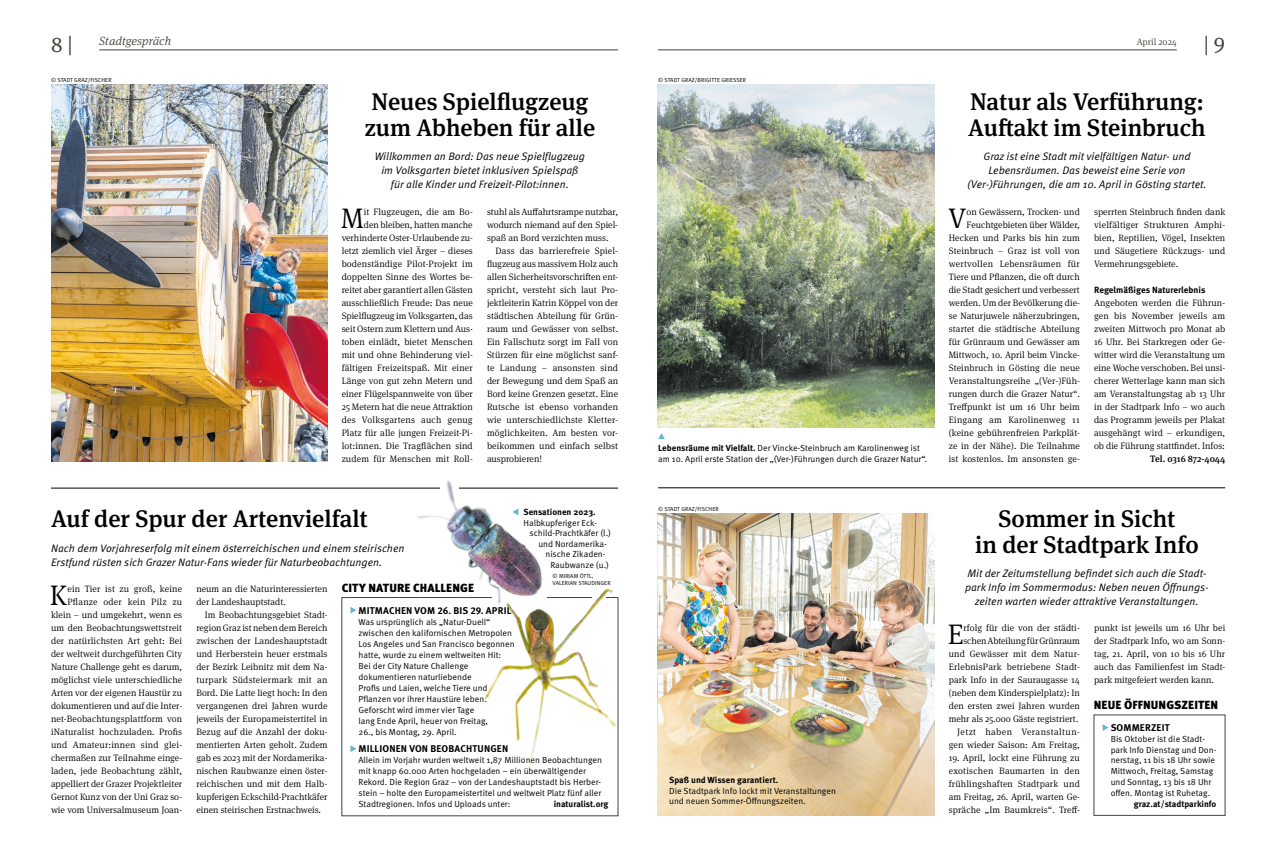
<style>
.page{position:relative;width:1276px;height:851px;background:#fff}
.page>*{position:absolute;margin:0;border:0;box-sizing:border-box;transform-origin:0 0}
.t1{font:300 28.3px "Meta Serif Pro";color:#000}
.t2{font:500 24px/26px "Meta Serif Pro";color:#000}
.t3{font:21.4px "Meta Serif Pro";color:#43463e}
.t4{font:italic 300 12px "Meta Serif Pro";color:#43463e}
.t5{font:900 11.8px "Meta Pro";letter-spacing:.01em;color:#000}
.t6{font:10.8px/14px "Meta Pro Norm Ita";color:#000;text-align:center}
.t7{font:700 9.8px "Meta Pro";letter-spacing:.015em;color:#000}
.t8{font:300 9.3px/13px "Meta Serif Pro";color:#000;text-align:justify}
.t9{font:500 9.3px "Meta Serif Pro";color:#000}
.t10{font:300 9.3px "Meta Serif Pro";color:#43463e}
.t11{font:700 9px "Meta Pro";color:#000}
.t12{font:8.8px/11px "Meta Pro Norm";color:#000}
.t13{font:700 8.8px "Meta Pro";color:#000}
.t14{font:5.8px/7px "Meta Pro Norm";letter-spacing:.01em;color:#000}
.s1{font-family:"Meta Pro";font-weight:700}
</style>
<div class="page">
<hr style="left:99px;top:50px;width:519px;height:1px;background:#43463e">
<hr style="left:658px;top:50px;width:518px;height:1px;background:#43463e">
<hr style="left:658px;top:487px;width:567px;height:1px;background:#000">
<hr style="left:51px;top:488px;width:567px;height:1px;background:#000">
<img style="left:658px;top:513px;width:276px;height:302px">
<img style="left:658px;top:85px;width:276px;height:342px">
<img style="left:51px;top:85px;width:276px;height:377px">
<svg style="left:350px;top:607px;width:6px;height:6px"></svg>
<svg style="left:350px;top:745px;width:6px;height:7px"></svg>
<img style="left:389px;top:480px;width:193px;height:118px">
<svg style="left:512px;top:508px;width:6px;height:7px"></svg>
<svg style="left:658px;top:433px;width:7px;height:6px"></svg>
<img style="left:426px;top:534px;width:265px;height:262px">
<svg style="left:1102px;top:724px;width:6px;height:6px"></svg>
<h3 class="t3" style="left:51px;top:29px;width:23px">8 |</h3>
<h3 class="t3" style="left:1203px;top:29px;width:23px">| 9</h3>
<p class="t4" style="left:99px;top:32px;width:73px">Stadtgespräch</p>
<p class="t10" style="left:1136px;top:35px;width:41px">April 2024</p>
<p class="t14" style="left:51px;top:76px;width:62px">© STADT GRAZ/FISCHER</p>
<p class="t14" style="left:658px;top:76px;width:89px">© STADT GRAZ/BRIGITTE GRIESSER</p>
<h2 class="t2" style="left:364px;top:87px;width:232px">Neues Spielflugzeug zum Abheben für alle</h2>
<p class="t6" style="left:375px;top:149px;width:212px">Willkommen an Bord: Das neue Spielflugzeug im Volksgarten bietet inklusiven Spielspaß für alle Kinder und Freizeit-Pilot:innen.</p>
<p class="t8" style="left:342px;top:204px;width:133px;text-align:right">it Flugzeugen, die am Bo-<br>den bleiben, hatten manche verhinderte Oster-Urlaubende zu&shy;letzt ziemlich viel Ärger – dieses bodenständige Pilot-Projekt im doppelten Sinne des Wortes be&shy;reitet aber garantiert allen Gästen ausschließlich Freude: Das neue<br>Spielflugzeug im Volksgarten, das seit Ostern zum Klettern und Aus&shy;toben einlädt, bietet Menschen mit und ohne Behinderung viel&shy;fältigen Freizeitspaß. Mit einer<br>Länge von gut zehn Metern und einer Flügelspannweite von über<br>25 Metern hat die neue Attraktion des Volksgartens auch genug<br>Platz für alle jungen Freizeit-Pi&shy;lot:innen. Die Tragflächen sind zudem für Menschen mit Roll-</p>
<p class="t8" style="left:487px;top:204px;width:133px">stuhl als Auffahrtsrampe nutzbar, wodurch niemand auf den Spiel&shy;spaß an Bord verzichten muss.</p>
<h1 class="t1" style="left:341px;top:198px;width:24px">M</h1>
<p class="t8" style="left:487px;top:243px;width:133px;text-indent:9px">Dass das barrierefreie Spiel&shy;flugzeug aus massivem Holz auch allen Sicherheitsvorschriften ent&shy;spricht, versteht sich laut Pro&shy;jektleiterin Katrin Köppel von der städtischen Abteilung für Grün&shy;raum und Gewässer von selbst.<br>Ein Fallschutz sorgt im Fall von Stürzen für eine möglichst sanf&shy;te Landung – ansonsten sind der Bewegung und dem Spaß an Bord keine Grenzen gesetzt. Eine Rutsche ist ebenso vorhanden wie unterschiedlichste Kletter&shy;möglichkeiten. Am besten vor&shy;beikommen und einfach selbst ausprobieren!</p>
<h2 class="t2" style="left:51px;top:503px;width:318px">Auf der Spur der Artenvielfalt</h2>
<p class="t6" style="left:51px;top:540px;width:355px;text-align:left">Nach dem Vorjahreserfolg mit einem österreichischen und einem steirischen<br>Erstfund rüsten sich Grazer Natur-Fans wieder für Naturbeobachtungen.</p>
<p class="t13" style="left:523px;top:505px;width:74px">Sensationen 2023.</p>
<p class="t12" style="left:523px;top:516px;width:75px">Halbkupferiger Eck-</p>
<p class="t12" style="left:529px;top:527px;width:83px">schild-Prachtkäfer (l.)</p>
<p class="t12" style="left:538px;top:537px;width:70px">und Nordamerika-</p>
<p class="t12" style="left:545px;top:548px;width:62px">nische Zikaden-</p>
<p class="t12" style="left:550px;top:558px;width:60px">Raubwanze (u.)</p>
<p class="t8" style="left:51px;top:581px;width:133px;text-align:right">ein Tier ist zu groß, keine<br>Pflanze oder kein Pilz zu klein – und umgekehrt, wenn es um den Beobachtungswettstreit der natürlichsten Art geht: Bei der weltweit durchgeführten City<br>Nature Challenge geht es darum, möglichst viele unterschiedliche<br>Arten vor der eigenen Haustür zu dokumentieren und auf die Inter&shy;net-Beobachtungsplattform von iNaturalist hochzuladen. Profis und Amateur:innen sind glei&shy;chermaßen zur Teilnahme einge&shy;laden, jede Beobachtung zählt, appelliert der Grazer Projektleiter<br>Gernot Kunz von der Uni Graz so&shy;wie vom Universalmuseum Joan-</p>
<p class="t8" style="left:196px;top:581px;width:133px">neum an die Naturinteressierten der Landeshauptstadt.</p>
<h1 class="t1" style="left:50px;top:575px;width:19px">K</h1>
<p class="t8" style="left:196px;top:607px;width:133px;text-indent:9px">Im Beobachtungsgebiet Stadt&shy;region Graz ist neben dem Bereich zwischen der Landeshauptstadt und Herberstein heuer erstmals der Bezirk Leibnitz mit dem Na&shy;turpark Südsteiermark mit an Bord. Die Latte liegt hoch: In den vergangenen drei Jahren wurde jeweils der Europameistertitel in Bezug auf die Anzahl der doku&shy;mentierten Arten geholt. Zudem gab es 2023 mit der Nordamerika&shy;nischen Raubwanze einen öster&shy;reichischen und mit dem Halb&shy;kupferigen Eckschild-Prachtkäfer einen steirischen Erstnachweis.</p>
<p class="t14" style="left:552px;top:571px;width:59px">© MIRIAM ÖTTL,<br>VALERIAN STAUDINGER</p>
<p class="t5" style="left:342px;top:578px;width:134px">CITY NATURE CHALLENGE</p>
<p class="t7" style="left:358px;top:602px;width:154px">MITMACHEN VOM 26. BIS 29. APRIL</p>
<p class="t12" style="left:358px;top:615px;width:158px">Was ursprünglich als „Natur-Duell“ zwischen den kalifornischen Metropolen Los Angeles und San Francisco begonnen hatte, wurde zu einem weltweiten Hit:<br>Bei der City Nature Challenge dokumentieren naturliebende<br>Profis und Laien, welche Tiere und Pflanzen vor ihrer Haustüre leben.<br>Geforscht wird immer vier Tage<br>lang Ende April, heuer von Freitag,<br>26., bis Montag, 29. April.</p>
<p class="t7" style="left:358px;top:741px;width:151px">MILLIONEN VON BEOBACHTUNGEN</p>
<p class="t12" style="left:358px;top:753px;width:245px">Allein im Vorjahr wurden weltweit 1,87 Millionen Beobachtungen mit knapp 60.000 Arten hochgeladen – ein überwältigender Rekord. Die Region Graz – von der Landeshauptstadt bis Herber&shy;stein – holte den Europameistertitel und weltweit Platz fünf aller Stadtregionen. Infos und Uploads unter:</p>
<p class="t13" style="left:554px;top:797px;width:56px">inaturalist.org</p>
<p class="t12" style="left:658px;top:442px;width:271px;line-height:10.6px"><span class="s1">Lebensräume mit Vielfalt.</span> Der Vincke-Steinbruch am Karolinenweg ist am 10. April erste Station der „(Ver-)Führungen durch die Grazer Natur“.</p>
<p class="t14" style="left:658px;top:505px;width:62px">© STADT GRAZ/FISCHER</p>
<p class="t13" style="left:669px;top:773px;width:111px">Spaß und Wissen garantiert.</p>
<p class="t12" style="left:669px;top:784px;width:168px;line-height:10.6px">Die Stadtpark Info lockt mit Veranstaltungen und neuen Sommer-Öffnungszeiten.</p>
<h2 class="t2" style="left:968px;top:87px;width:239px">Natur als Verführung:<br>Auftakt im Steinbruch</h2>
<p class="t6" style="left:967px;top:149px;width:241px">Graz ist eine Stadt mit vielfältigen Natur- und<br>Lebensräumen. Das beweist eine Serie von (Ver-)Führungen, die am 10. April in Gösting startet.</p>
<p class="t8" style="left:948px;top:204px;width:133px;text-align:right">on Gewässern, Trocken- und<br>Feuchtgebieten über Wälder,<br>Hecken und Parks bis hin zum<br>Steinbruch – Graz ist voll von wertvollen Lebensräumen für<br>Tiere und Pflanzen, die oft durch die Stadt gesichert und verbessert werden. Um der Bevölkerung die&shy;se Naturjuwele näherzubringen, startet die städtische Abteilung für Grünraum und Gewässer am<br>Mittwoch, 10. April beim Vincke-<br>Steinbruch in Gösting die neue<br>Veranstaltungsreihe „(Ver-)Füh&shy;rungen durch die Grazer Natur“.<br>Treffpunkt ist um 16 Uhr beim<br>Eingang am Karolinenweg 11 (keine gebührenfreien Parkplät&shy;ze in der Nähe). Die Teilnahme ist kostenlos. Im ansonsten ge-</p>
<p class="t8" style="left:1094px;top:204px;width:133px">sperrten Steinbruch finden dank vielfältiger Strukturen Amphi&shy;bien, Reptilien, Vögel, Insekten und Säugetiere Rückzugs- und Vermehrungsgebiete.</p>
<h1 class="t1" style="left:948px;top:198px;width:20px">V</h1>
<p class="t11" style="left:1094px;top:282px;width:113px">Regelmäßiges Naturerlebnis</p>
<p class="t8" style="left:1094px;top:295px;width:133px">Angeboten werden die Führun&shy;gen bis November jeweils am zweiten Mittwoch pro Monat ab 16 Uhr. Bei Starkregen oder Ge&shy;witter wird die Veranstaltung um eine Woche verschoben. Bei unsi&shy;cherer Wetterlage kann man sich am Veranstaltungstag ab 13 Uhr in der Stadtpark Info – wo auch das Programm jeweils per Plakat ausgehängt wird – erkundigen, ob die Führung stattfindet. Infos:</p>
<p class="t9" style="left:1150px;top:451px;width:76px">Tel. 0316 872-4044</p>
<h2 class="t2" style="left:975px;top:503px;width:225px;text-align:center">Sommer in Sicht<br>in der Stadtpark Info</h2>
<p class="t6" style="left:965px;top:565px;width:245px">Mit der Zeitumstellung befindet sich auch die Stadt&shy;park Info im Sommermodus: Neben neuen Öffnungs&shy;zeiten warten wieder attraktive Veranstaltungen.</p>
<p class="t8" style="left:948px;top:620px;width:133px;text-align:right">rfolg für die von der städti&shy;schen Abteilung für Grünraum und Gewässer mit dem Natur-<br>ErlebnisPark betriebene Stadt&shy;park Info in der Sauraugasse 14 (neben dem Kinderspielplatz): In den ersten zwei Jahren wurden mehr als 25.000 Gäste registriert.<br>Jetzt haben Veranstaltun&shy;gen wieder Saison: Am Freitag,</p>
<p class="t8" style="left:948px;top:750px;width:133px">19. April, lockt eine Führung zu exotischen Baumarten in den frühlingshaften Stadtpark und am Freitag, 26. April, warten Ge&shy;spräche „Im Baumkreis“. Treff-</p>
<h1 class="t1" style="left:947px;top:614px;width:17px">E</h1>
<p class="t8" style="left:1094px;top:620px;width:133px">punkt ist jeweils um 16 Uhr bei der Stadtpark Info, wo am Sonn&shy;tag, 21. April, von 10 bis 16 Uhr auch das Familienfest im Stadt&shy;park mitgefeiert werden kann.</p>
<p class="t5" style="left:1094px;top:695px;width:126px">NEUE ÖFFNUNGSZEITEN</p>
<p class="t7" style="left:1110px;top:719px;width:61px">SOMMERZEIT</p>
<p class="t12" style="left:1110px;top:732px;width:107px">Bis Oktober ist die Stadt&shy;park Info Dienstag und Don&shy;nerstag, 11 bis 18 Uhr sowie<br>Mittwoch, Freitag, Samstag und Sonntag, 13 bis 18 Uhr offen. Montag ist Ruhetag.</p>
<p class="t13" style="left:1133px;top:796px;width:84px">graz.at/stadtparkinfo</p>
</div>
